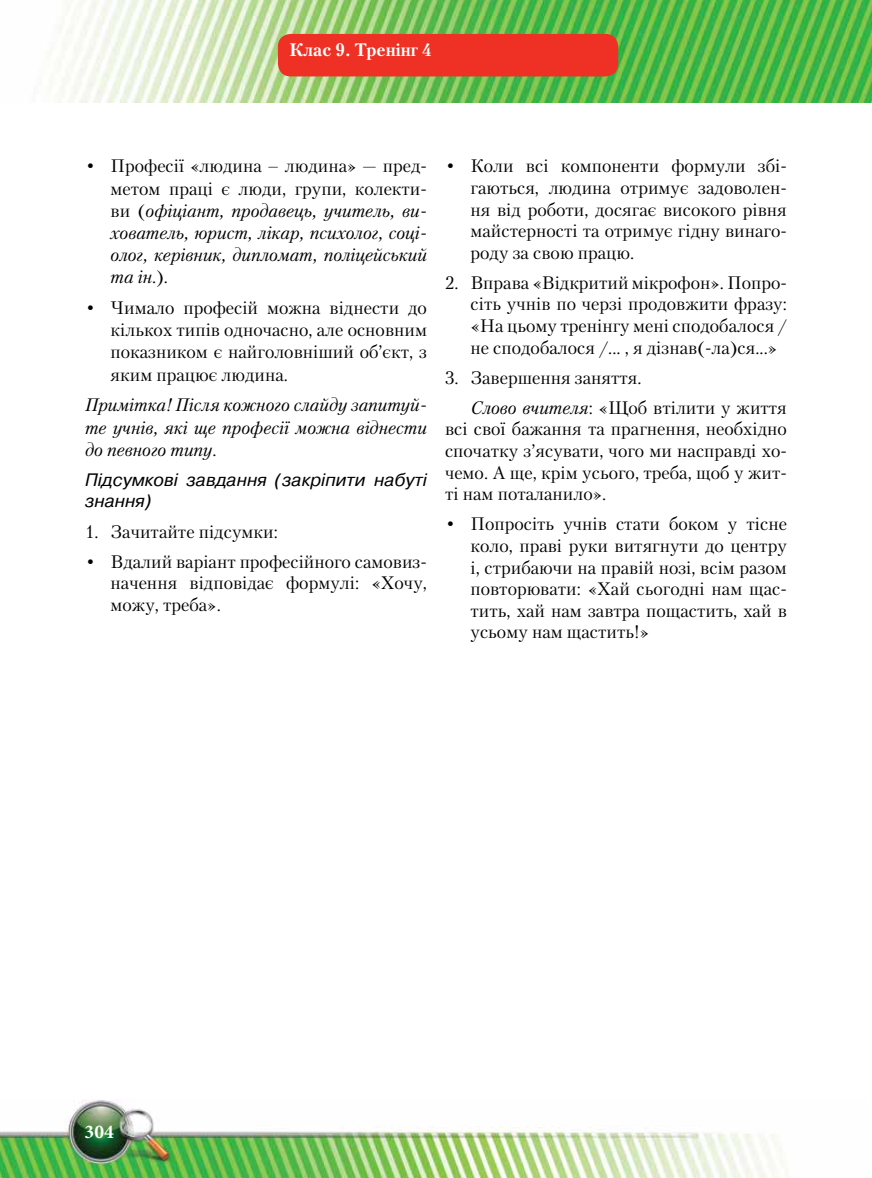
<style>
.page{position:relative;width:872px;height:1178px;background:#fff}
.page>*{position:absolute;margin:0;border:0;box-sizing:border-box;transform-origin:0 0}
.t1{font:700 19.5px "Minion Pro";color:#fff}
.t2{font:18px/21.6px "Petersburg C";color:#000;text-align:justify}
.t3{font:italic 18px/22.2px "Petersburg C";color:#000;text-align:justify}
.t4{font:italic 18px/21.6px "Pragmatica C";color:#000}
.t5{font:700 18px "Petersburg C";color:#fff}
.s1{font-style:normal}
.s2{font-style:italic}
</style>
<div class="page">
<img style="left:0;top:1099px;width:788px;height:79px">
<img style="left:50px;top:0;width:822px;height:102px">
<div style="left:278px;top:34px;width:340px;height:42px;background:#ee3124;border-radius:13px"></div>
<p class="t5" style="left:289px;top:40px;width:144px">Клас 9. Тренінг 4</p>
<p class="t3" style="left:111px;top:155px;width:318px;text-indent:-26px"><span class="s1">• Професії «людина – людина» — пред&shy;метом праці є люди, групи, колекти&shy;ви (</span>офіціант, продавець, учитель, ви&shy;хователь, юрист, лікар, психолог, соці&shy;олог, керівник, дипломат, поліцейський та ін.<span class="s1">).</span></p>
<p class="t2" style="left:111px;top:296px;width:318px;line-height:22.2px;text-indent:-26px">• Чимало професій можна віднести до кількох типів одночасно, але основним показником є найголовніший об’єкт, з яким працює людина.</p>
<p class="t3" style="left:85px;top:394px;width:343px">Примітка! Після кожного слайду запитуй&shy;те учнів, які ще професії можна віднести до певного типу.</p>
<p class="t4" style="left:85px;top:469px;width:343px">Підсумкові завдання (закріпити набуті знання)</p>
<p class="t2" style="left:85px;top:520px;width:194px">1. Зачитайте підсумки:</p>
<p class="t2" style="left:111px;top:550px;width:318px;text-indent:-26px">• Вдалий варіант професійного самовиз&shy;начення відповідає формулі: «Хочу, можу, треба».</p>
<p class="t2" style="left:470px;top:155px;width:318px;text-indent:-26px">• Коли всі компоненти формули збі&shy;гаються, людина отримує задоволен&shy;ня від роботи, досягає високого рівня майстерності та отримує гідну винаго&shy;роду за свою працю.</p>
<p class="t2" style="left:470px;top:271px;width:318px;text-indent:-26px">2. Вправа «Відкритий мікрофон». Попро&shy;сіть учнів по черзі продовжити фразу: «На цьому тренінгу мені сподобалося / не сподобалося /... , я дізнав(-ла)ся...»</p>
<p class="t2" style="left:470px;top:362px;width:318px;line-height:30.2px;text-indent:-26px">3. Завершення заняття.<br><span class="s2">Слово вчителя</span>: «Щоб втілити у життя</p>
<p class="t2" style="left:445px;top:418px;width:343px">всі свої бажання та прагнення, необхідно спочатку з’ясувати, чого ми насправді хо&shy;чемо. А ще, крім усього, треба, щоб у жит&shy;ті нам поталанило».</p>
<p class="t2" style="left:470px;top:513px;width:318px;text-indent:-26px">• Попросіть учнів стати боком у тісне коло, праві руки витягнути до центру і, стрибаючи на правій нозі, всім разом повторювати: «Хай сьогодні нам щас&shy;тить, хай нам завтра пощастить, хай в усьому нам щастить!»</p>
<p class="t1" style="left:85px;top:1118px;width:31px">304</p>
</div>
